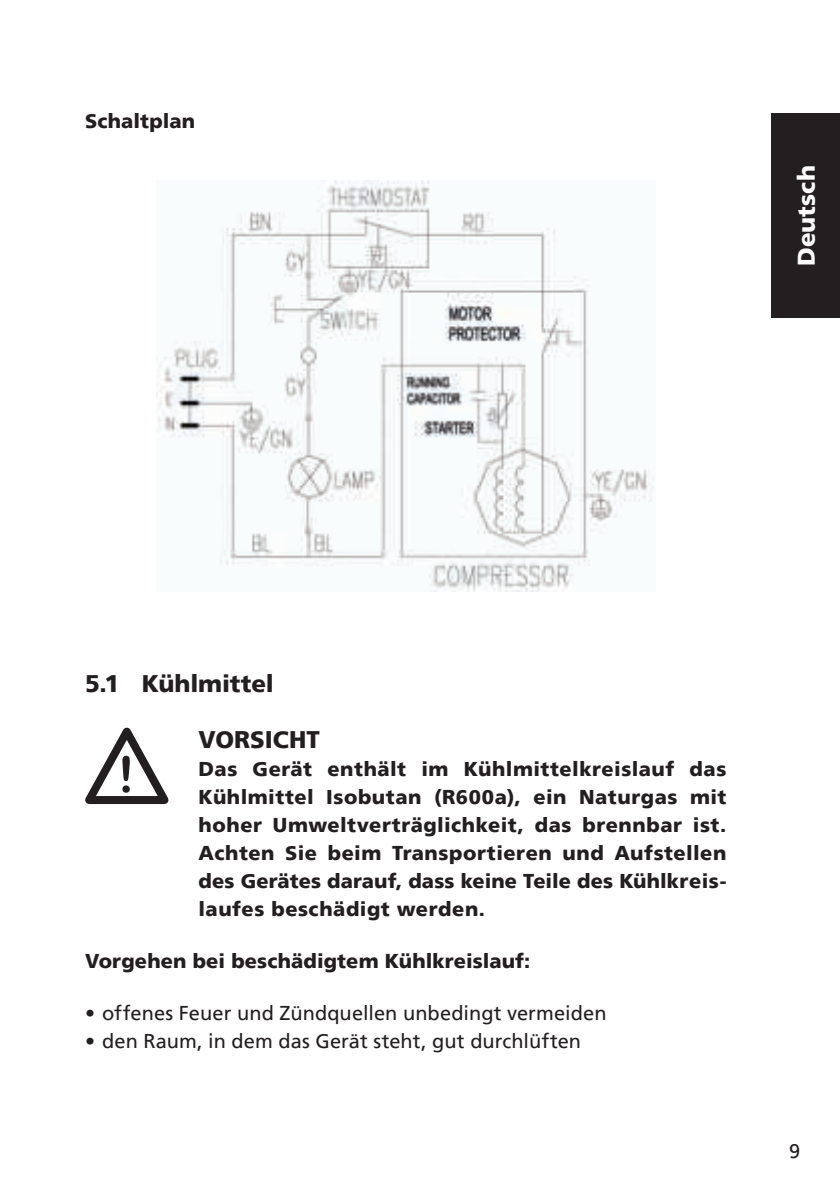
<style>
.page{position:relative;width:840px;height:1191px;background:#fff}
.page>*{position:absolute;margin:0;border:0;box-sizing:border-box;transform-origin:0 0}
.t1{font:50px "Arial Rounded MT Bold";color:#231f20}
.t2{font:900 24px "Frutiger LT";letter-spacing:-.005em;color:#231f20}
.t3{font:900 24px "Frutiger LT";letter-spacing:-.005em;color:#fff}
.t4{font:900 20px/28px "Frutiger LT";letter-spacing:.01em;color:#231f20;text-align:justify}
.t5{font:20px "Frutiger LT";letter-spacing:.005em;color:#231f20}
</style>
<div class="page">
<div style="left:771px;top:113px;width:68px;height:204px;background:#231f20"></div>
<img style="left:156px;top:180px;width:498px;height:412px">
<svg style="left:85px;top:727px;width:84px;height:77px"></svg>
<p class="t4" style="left:85px;top:109px;width:112px">Schaltplan</p>
<p class="t3" style="left:796px;top:266px;width:102px;rotate:-90deg">Deutsch</p>
<p class="t2" style="left:85px;top:673px;width:190px">5.1 Kühlmittel</p>
<p class="t2" style="left:198px;top:729px;width:122px">VoRSIchT</p>
<p class="t4" style="left:198px;top:756px;width:529px">Das Gerät enthält im Kühlmittelkreislauf das</p>
<h1 class="t1" style="left:118px;top:745px;width:18px">!</h1>
<p class="t4" style="left:198px;top:784px;width:529px">Kühlmittel Isobutan (R600a), ein naturgas mit hoher umweltverträglichkeit, das brennbar ist.<br>Achten Sie beim Transportieren und Aufstellen des Gerätes darauf, dass keine Teile des Kühl kreis - laufes beschädigt werden.</p>
<p class="t4" style="left:85px;top:948px;width:446px">Vorgehen bei beschädigtem Kühlkreislauf:</p>
<p class="t5" style="left:85px;top:1001px;width:522px">• offenes Feuer und Zündquellen unbedingt vermeiden</p>
<p class="t5" style="left:85px;top:1029px;width:497px">• den Raum, in dem das Gerät steht, gut durchlüften</p>
<p class="t5" style="left:788px;top:1142px;width:13px">9</p>
</div>
